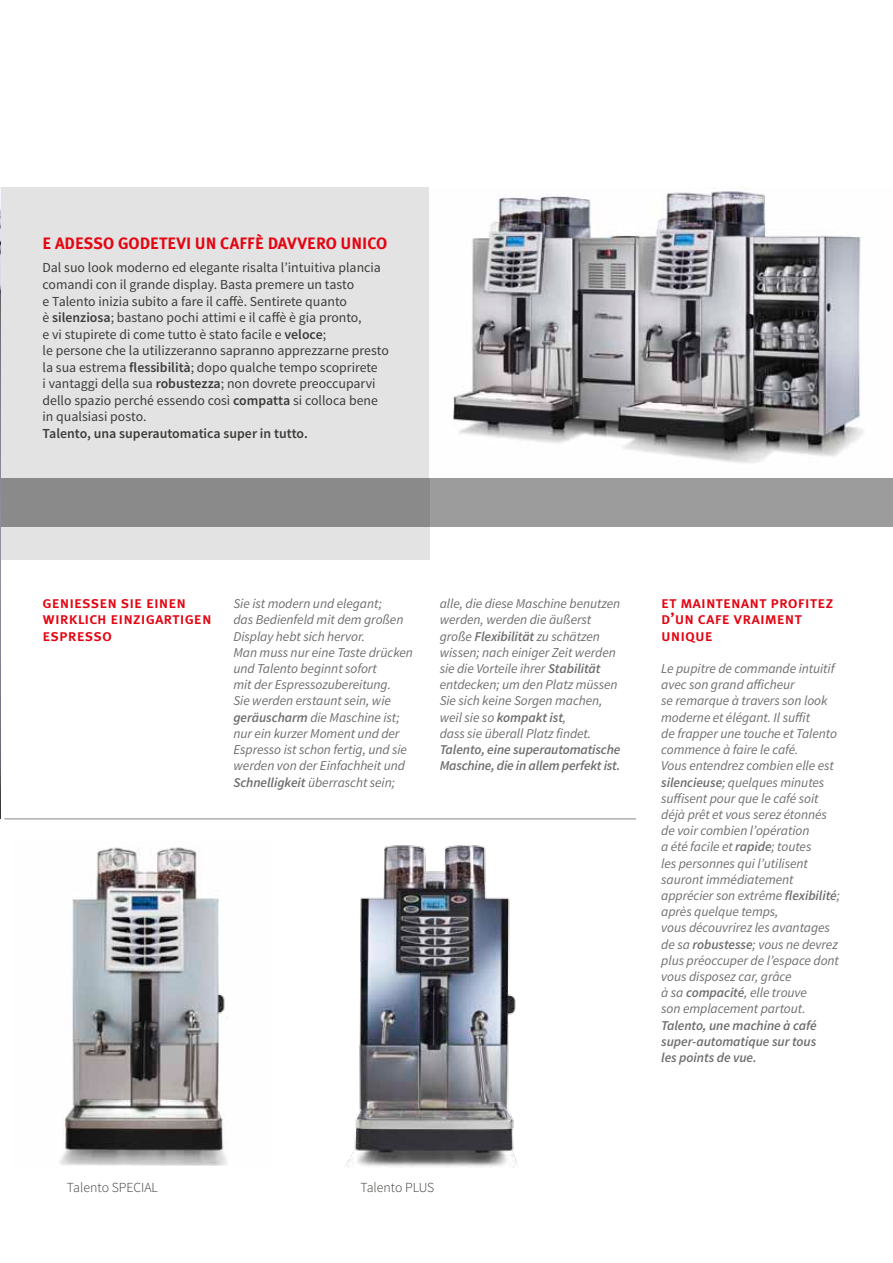
<style>
.page{position:relative;width:893px;height:1263px;background:#fff}
.page>*{position:absolute;margin:0;border:0;box-sizing:border-box;transform-origin:0 0}
.t1{font:16.5px/16.2px "Meta Plus Medium Caps";color:#e30512}
.t2{font:700 16.5px "Meta Plus";color:#e30512}
.t3{font:13.8px/16.5px "Source Sans Pro";color:#3c3c3a}
.t4{font:600 13.8px "Source Sans Pro";color:#3c3c3a}
.t5{font:300 13.8px "Source Sans Pro";color:#3c3c3a}
.t6{font:italic 13.5px/16.2px "Source Sans Pro";letter-spacing:-.005em;color:#6e6e6e}
.t7{font:italic 600 13.5px/16.2px "Source Sans Pro";letter-spacing:-.01em;color:#6e6e6e}
.s1{font-weight:600}
</style>
<div class="page">
<div style="left:0;top:187px;width:429px;height:373px;background:#e3e3e3"></div>
<img style="left:429px;top:187px;width:464px;height:292px">
<img style="left:345px;top:845px;width:173px;height:323px">
<img style="left:59px;top:847px;width:168px;height:318px">
<div style="left:0;top:479px;width:893px;height:48px;background:linear-gradient(to right,#868686,#a1a1a1)"></div>
<hr style="left:4px;top:818px;width:632px;height:1px;background:#878786">
<img style="left:0;top:187px;width:1px;height:632px">
<p class="t2" style="left:43px;top:234px;width:346px">E ADESSO GODETEVI UN CAFFÈ DAVVERO UNICO</p>
<p class="t3" style="left:43px;top:260px;width:348px">Dal suo look moderno ed elegante risalta l’intuitiva plancia comandi con il grande display. Basta premere un tasto<br>e Talento inizia subito a fare il caffè. Sentirete quanto<br>è <span class="s1">silenziosa</span>; bastano pochi attimi e il caffè è gia pronto,<br>e vi stupirete di come tutto è stato facile e <span class="s1">veloce</span>;<br>le persone che la utilizzeranno sapranno apprezzarne presto la sua estrema <span class="s1">flessibilità</span>; dopo qualche tempo scoprirete<br>i vantaggi della sua <span class="s1">robustezza</span>; non dovrete preoccuparvi dello spazio perché essendo così <span class="s1">compatta</span> si colloca bene in qualsiasi posto.</p>
<p class="t4" style="left:43px;top:425px;width:267px">Talento, una superautomatica super in tutto.</p>
<p class="t1" style="left:43px;top:594px;width:171px">genießen sie einen wirklich einzigartigen espresso</p>
<p class="t6" style="left:233px;top:596px;width:181px">Sie ist modern und elegant;<br>das Bedienfeld mit dem großen<br>Display hebt sich hervor.<br>Man muss nur eine Taste drücken und Talento beginnt sofort<br>mit der Espressozubereitung.<br>Sie werden erstaunt sein, wie <span class="s1">geräuscharm</span> die Maschine ist; nur ein kurzer Moment und der<br>Espresso ist schon fertig, und sie werden von der Einfachheit und<br><span class="s1">Schnelligkeit</span> überrascht sein;</p>
<p class="t6" style="left:440px;top:596px;width:182px">alle, die diese Maschine benutzen werden, werden die äußerst große <span class="s1">Flexibilität</span> zu schätzen wissen; nach einiger Zeit werden sie die Vorteile ihrer <span class="s1">Stabilität </span>entdecken; um den Platz müssen<br>Sie sich keine Sorgen machen, weil sie so <span class="s1">kompakt ist</span>,<br>dass sie überall Platz findet.</p>
<p class="t7" style="left:440px;top:741px;width:182px">Talento, eine superautomatische<br>Maschine, die in allem perfekt ist.</p>
<p class="t1" style="left:661px;top:594px;width:174px">et maintenant profitez d’un cafe vraiment unique</p>
<p class="t6" style="left:661px;top:660px;width:180px">Le pupitre de commande intuitif avec son grand afficheur<br>se remarque à travers son look moderne et élégant. Il suffit<br>de frapper une touche et Talento commence à faire le café.<br>Vous entendrez combien elle est <span class="s1">silencieuse</span>; quelques minutes suffisent pour que le café soit déjà prêt et vous serez étonnés de voir combien l’opération<br>a été facile et <span class="s1">rapide</span>; toutes<br>les personnes qui l’utilisent sauront immédiatement apprécier son extrême <span class="s1">flexibilité</span>; après quelque temps,<br>vous découvrirez les avantages de sa <span class="s1">robustesse</span>; vous ne devrez plus préoccuper de l’espace dont vous disposez car, grâce<br>à sa <span class="s1">compacité</span>, elle trouve<br>son emplacement partout.</p>
<p class="t7" style="left:661px;top:1017px;width:157px;text-align:justify">Talento, une machine à café super-automatique sur tous les points de vue.</p>
<p class="t5" style="left:67px;top:1179px;width:92px">Talento SPECIAL</p>
<p class="t5" style="left:360px;top:1179px;width:76px">Talento PLUS</p>
</div>
